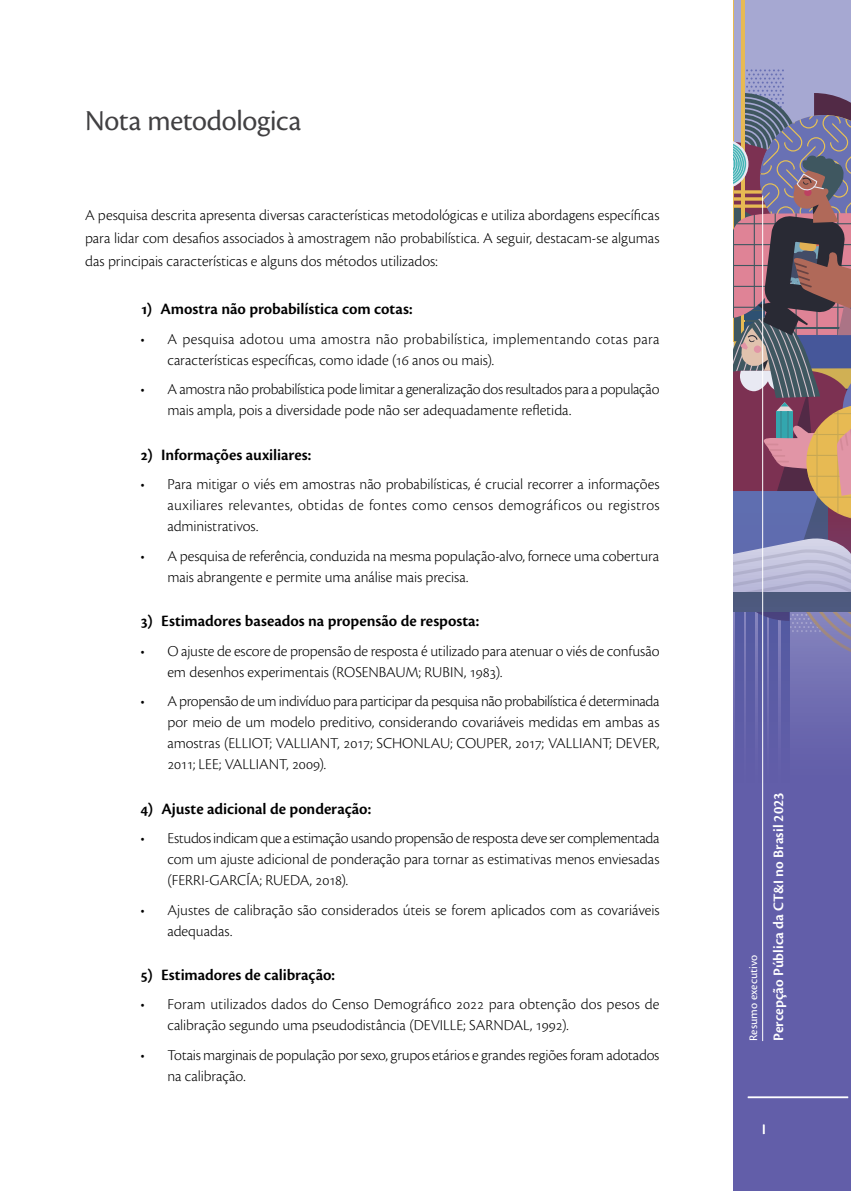
<style>
.page{position:relative;width:851px;height:1191px;background:#fff}
.page>*{position:absolute;margin:0;border:0;box-sizing:border-box;transform-origin:0 0}
.t1{font:30px "Cronos Pro Subh";letter-spacing:-.01em;color:#414042}
.t2{font:600 16.5px "Cronos Pro";letter-spacing:-.005em;color:#000}
.t3{font:300 15.75px/21px "Cronos Pro";letter-spacing:-.005em;color:#000}
.t4{font:600 15px "Cronos Pro";color:#fff}
.t5{font:15px "Cronos Pro";color:#fff}
.t6{font:12px "Cronos Pro Capt";color:#fff}
</style>
<div class="page">
<svg style="left:733px;top:0;width:117px;height:1191px;background:#786d9b"></svg>
<hr style="left:762px;top:196px;width:1px;height:845px;background:#fff">
<hr style="left:747px;top:1096px;width:101px;height:2px;background:#fff">
<h1 class="t1" style="left:85px;top:104px;width:218px">Nota metodologica</h1>
<p class="t3" style="left:85px;top:204px;width:576px;line-height:22.5px;text-align:justify">A pesquisa descrita apresenta diversas características metodológicas e utiliza abordagens específicas para lidar com desafios associados à amostragem não probabilística. A seguir, destacam-se algumas das principais características e alguns dos métodos utilizados:</p>
<p class="t2" style="left:140px;top:299px;width:273px">1) Amostra não probabilística com cotas:</p>
<p class="t3" style="left:167px;top:328px;width:493px;text-indent:-27px">• A pesquisa adotou uma amostra não probabilística, implementando cotas para características específicas, como idade (16 anos ou mais).</p>
<p class="t3" style="left:167px;top:379px;width:493px;text-indent:-27px">• A amostra não probabilística pode limitar a generalização dos resultados para a população mais ampla, pois a diversidade pode não ser adequadamente refletida.</p>
<p class="t2" style="left:140px;top:445px;width:172px">2) Informações auxiliares:</p>
<p class="t3" style="left:167px;top:473px;width:493px;text-align:justify;text-indent:-27px">• Para mitigar o viés em amostras não probabilísticas, é crucial recorrer a informações auxiliares relevantes, obtidas de fontes como censos demográficos ou registros administrativos.</p>
<p class="t3" style="left:167px;top:545px;width:493px;text-indent:-27px">• A pesquisa de referência, conduzida na mesma população-alvo, fornece uma cobertura mais abrangente e permite uma análise mais precisa.</p>
<p class="t2" style="left:140px;top:611px;width:340px">3) Estimadores baseados na propensão de resposta:</p>
<p class="t3" style="left:167px;top:640px;width:493px;text-indent:-27px">• O ajuste de escore de propensão de resposta é utilizado para atenuar o viés de confusão em desenhos experimentais (ROSENBAUM; RUBIN, 1983).</p>
<p class="t3" style="left:167px;top:690px;width:493px;text-align:justify;text-indent:-27px">• A propensão de um indivíduo para participar da pesquisa não probabilística é determinada por meio de um modelo preditivo, considerando covariáveis medidas em ambas as amostras (ELLIOT; VALLIANT, 2017; SCHONLAU; COUPER, 2017; VALLIANT; DEVER, 2011; LEE; VALLIANT, 2009).</p>
<p class="t2" style="left:140px;top:799px;width:232px">4) Ajuste adicional de ponderação:</p>
<p class="t3" style="left:167px;top:827px;width:493px;text-align:justify;text-indent:-27px">• Estudos indicam que a estimação usando propensão de resposta deve ser complementada com um ajuste adicional de ponderação para tornar as estimativas menos enviesadas (FERRI-GARCÍA; RUEDA, 2018).</p>
<p class="t3" style="left:167px;top:899px;width:493px;text-indent:-27px">• Ajustes de calibração são considerados úteis se forem aplicados com as covariáveis adequadas.</p>
<p class="t2" style="left:140px;top:965px;width:196px">5) Estimadores de calibração:</p>
<p class="t3" style="left:167px;top:994px;width:493px;text-indent:-27px">• Foram utilizados dados do Censo Demográfico 2022 para obtenção dos pesos de calibração segundo uma pseudodistância (DEVILLE; SARNDAL, 1992).</p>
<p class="t3" style="left:167px;top:1044px;width:493px;text-indent:-27px">• Totais marginais de população por sexo, grupos etários e grandes regiões foram adotados na calibração.</p>
<p class="t6" style="left:746px;top:1041px;width:88px;rotate:-90deg">Resumo executivo</p>
<p class="t4" style="left:769px;top:1041px;width:250px;rotate:-90deg">Percepção Pública da CT&amp;I no Brasil 2023</p>
<p class="t5" style="left:762px;top:1121px;width:5px">I</p>
</div>
